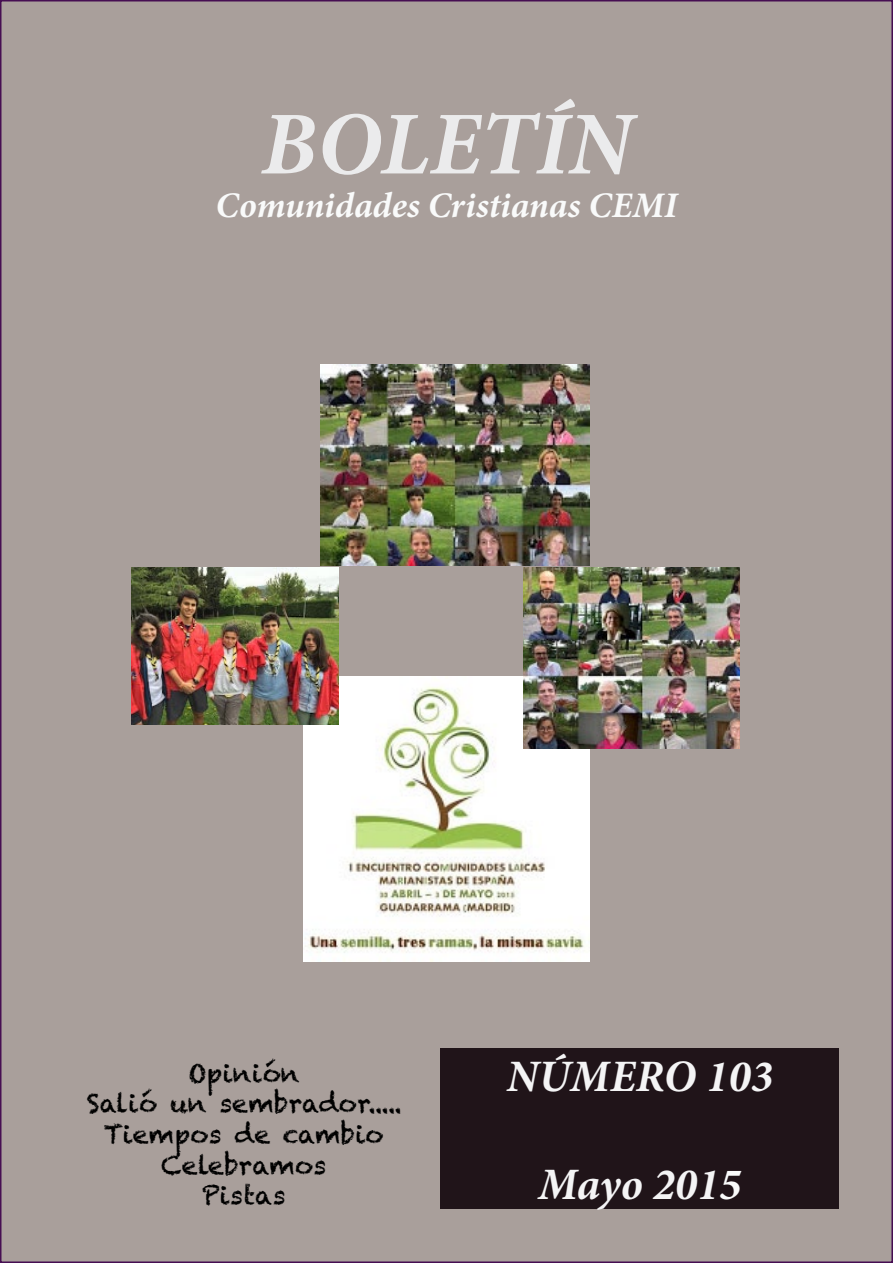
<style>
.page{position:relative;width:893px;height:1263px;background:#fff}
.page>*{position:absolute;margin:0;border:0;box-sizing:border-box;transform-origin:0 0}
.t1{font:italic 700 90px "Minion Pro";color:#ebebec}
.t2{font:italic 700 45px "Minion Pro";color:#f4f4f5}
.t3{font:italic 700 36px "Minion Pro";color:#f9fafa}
.t4{font:25.5px/30.6px "Chalkduster";color:#000;text-align:center}
.s1{color:#f9fafa}
</style>
<div class="page">
<div style="left:1px;top:1px;width:891px;height:1261px;background:#a99f9b"></div>
<div style="left:441px;top:1048px;width:398px;height:161px;background:#201419"></div>
<img style="left:320px;top:364px;width:269px;height:201px">
<img style="left:304px;top:676px;width:285px;height:285px">
<img style="left:523px;top:568px;width:217px;height:180px">
<img style="left:132px;top:568px;width:206px;height:156px">
<h1 class="t1" style="left:261px;top:81px;width:372px">BOLETÍN</h1>
<h3 class="t3" style="left:216px;top:179px;width:463px">Comunidades Cristianas CEMI</h3>
<p class="t4" style="left:87px;top:1058px;width:317px">Opinión<br>Salió un sembrador.....<br>Tiempos de cambio<br>Celebramos<br>Pistas</p>
<h2 class="t2" style="left:507px;top:1044px;width:268px">NÚMERO 103</h2>
<h2 class="t2" style="left:538px;top:1152px;width:205px">Mayo 201<span class="s1">5</span></h2>
</div>
